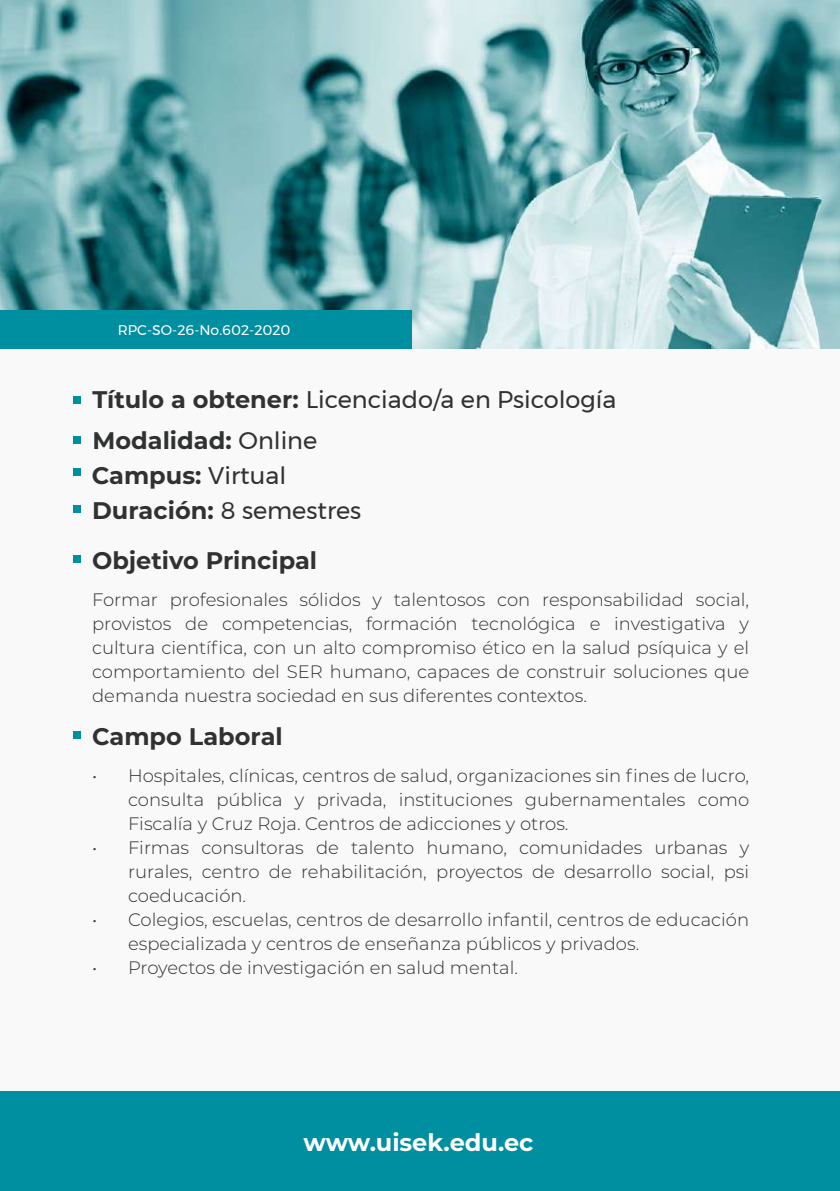
<style>
.page{position:relative;width:840px;height:1191px;background:#fff}
.page>*{position:absolute;margin:0;border:0;box-sizing:border-box;transform-origin:0 0}
.t1{font:700 24px/35.2px "Montserrat";color:#303131}
.t2{font:24px "Montserrat";color:#303131}
.t3{font:700 24px "Montserrat";color:#fff}
.t4{font:300 18px/24px "Montserrat";color:#303131;text-align:justify}
.t5{font:14px "Montserrat";color:#fff}
.s1{font-weight:700}
.s2{font-weight:400}
</style>
<div class="page">
<div style="left:0;top:1091px;width:839px;height:100px;background:#008ea1"></div>
<div style="left:74px;top:396px;width:7px;height:7px;background:#008ea1"></div>
<div style="left:74px;top:436px;width:7px;height:7px;background:#008ea1"></div>
<div style="left:74px;top:469px;width:7px;height:7px;background:#008ea1"></div>
<div style="left:74px;top:506px;width:7px;height:7px;background:#008ea1"></div>
<div style="left:74px;top:555px;width:7px;height:7px;background:#008ea1"></div>
<div style="left:74px;top:731px;width:7px;height:7px;background:#008ea1"></div>
<img style="left:0;top:0;width:839px;height:349px">
<div style="left:0;top:310px;width:411px;height:39px;background:#008ea1"></div>
<p class="t5" style="left:118px;top:319px;width:174px">RPC-SO-26-No.602-2020</p>
<h1 class="t2" style="left:92px;top:381px;width:525px"><span class="s1">Título a obtener:</span> Licenciado/a en Psicología</h1>
<h1 class="t1" style="left:92px;top:421px;width:227px">Modalidad: <span class="s2">Online<br></span>Campus: <span class="s2">Virtual</span></h1>
<h1 class="t2" style="left:92px;top:492px;width:270px"><span class="s1">Duración:</span> 8 semestres</h1>
<h1 class="t1" style="left:92px;top:541px;width:226px">Objetivo Principal</h1>
<p class="t4" style="left:92px;top:587px;width:658px">Formar profesionales sólidos y talentosos con responsabilidad social, provistos de competencias, formación tecnológica e investigativa y cultura científica, con un alto compromiso ético en la salud psíquica y el comportamiento del SER humano, capaces de construir soluciones que demanda nuestra sociedad en sus diferentes contextos.</p>
<h1 class="t1" style="left:92px;top:717px;width:192px">Campo Laboral</h1>
<p class="t4" style="left:128px;top:763px;width:622px;text-indent:-36px">• Hospitales, clínicas, centros de salud, organizaciones sin fines de lucro, consulta pública y privada, instituciones gubernamentales como Fiscalía y Cruz Roja. Centros de adicciones y otros.</p>
<p class="t4" style="left:128px;top:835px;width:622px;text-indent:-36px">• Firmas consultoras de talento humano, comunidades urbanas y rurales, centro de rehabilitación, proyectos de desarrollo social, psi coeducación.</p>
<p class="t4" style="left:128px;top:907px;width:622px;text-indent:-36px">• Colegios, escuelas, centros de desarrollo infantil, centros de educación especializada y centros de enseñanza públicos y privados.</p>
<p class="t4" style="left:92px;top:955px;width:427px">• Proyectos de investigación en salud mental.</p>
<h1 class="t3" style="left:303px;top:1125px;width:231px">www.uisek.edu.ec</h1>
</div>
